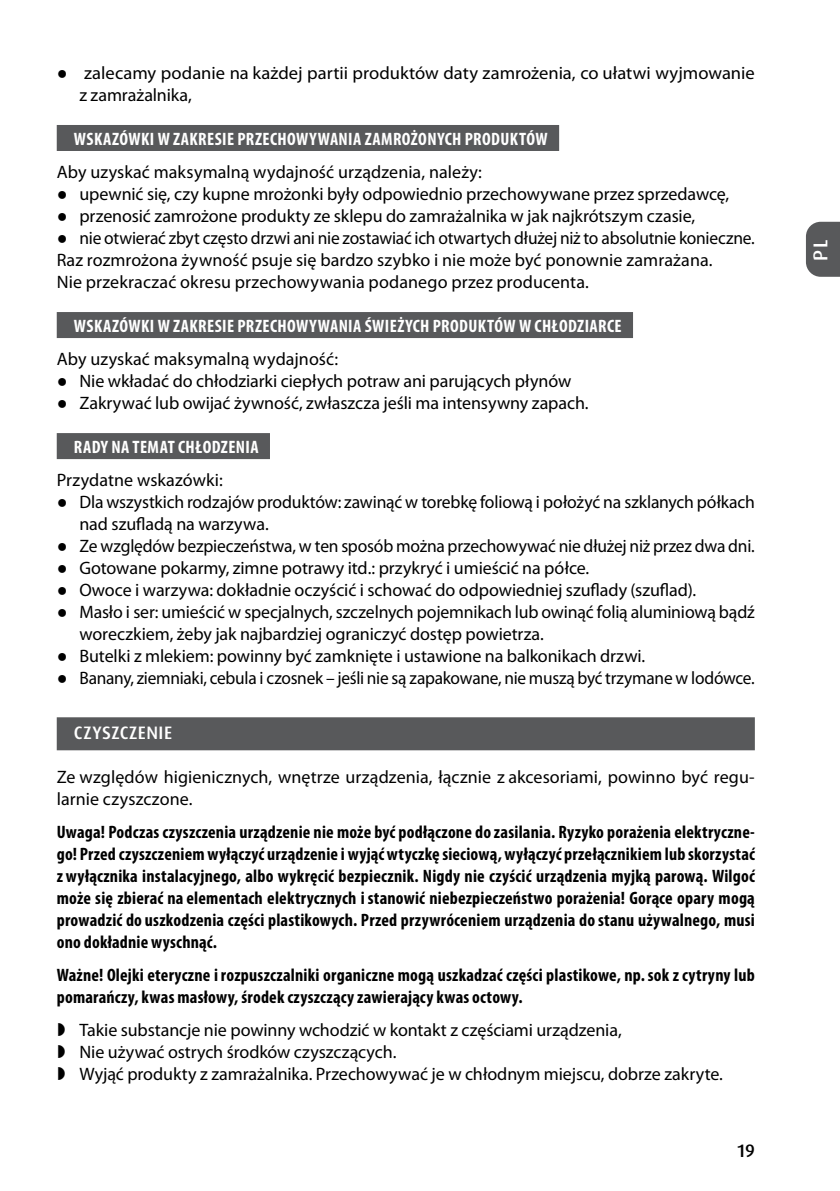
<style>
.page{position:relative;width:840px;height:1191px;background:#fff}
.page>*{position:absolute;margin:0;border:0;box-sizing:border-box;transform-origin:0 0}
.t1{font:500 20px "Dax Pro";color:#fff}
.t2{font:18px/22px "Myriad Pro";letter-spacing:-.005em;color:#000}
.t3{font:700 condensed 18px/22px "Myriad Pro";letter-spacing:.01em;color:#000;text-align:justify}
.t4{font:700 condensed 18px "Myriad Pro";letter-spacing:.02em;color:#fff}
.t5{font:18px "Myriad Pro";letter-spacing:-.005em;color:#000;scale:.96 1}
.t6{font:500 18px "Dax Pro";letter-spacing:.025em;color:#fff}
.t7{font:500 18px "Dax Pro";color:#000}
.s1{font-family:"Times New Roman"}
</style>
<div class="page">
<svg style="left:806px;top:222px;width:33px;height:55px;background:#606163"></svg>
<div style="left:57px;top:125px;width:502px;height:26px;background:#58595b"></div>
<div style="left:57px;top:312px;width:575px;height:26px;background:#58595b"></div>
<div style="left:57px;top:433px;width:213px;height:26px;background:#58595b"></div>
<div style="left:57px;top:717px;width:697px;height:33px;background:#58595b"></div>
<p class="t2" style="left:79px;top:62px;width:676px;text-indent:-23px"><span class="s1">●</span> zalecamy podanie na każdej partii produktów daty zamrożenia, co ułatwi wyjmowanie z zamrażalnika,</p>
<p class="t4" style="left:74px;top:129px;width:475px">WSKAZÓWKI W ZAKRESIE PRZECHOWYWANIA ZAMROŻONYCH PRODUKTÓW</p>
<p class="t2" style="left:57px;top:161px;width:426px">Aby uzyskać maksymalną wydajność urządzenia, należy:</p>
<p class="t2" style="left:57px;top:183px;width:673px"><span class="s1">●</span> upewnić się, czy kupne mrożonki były odpowiednio przechowywane przez sprzedawcę,</p>
<p class="t2" style="left:57px;top:205px;width:639px"><span class="s1">●</span> przenosić zamrożone produkty ze sklepu do zamrażalnika w jak najkrótszym czasie,</p>
<p class="t2" style="left:57px;top:227px;width:699px"><span class="s1">●</span> nie otwierać zbyt często drzwi ani nie zostawiać ich otwartych dłużej niż to absolutnie konieczne.<br>Raz rozmrożona żywność psuje się bardzo szybko i nie może być ponownie zamrażana.<br>Nie przekraczać okresu przechowywania podanego przez producenta.</p>
<p class="t4" style="left:74px;top:316px;width:549px">WSKAZÓWKI W ZAKRESIE PRZECHOWYWANIA ŚWIEŻYCH PRODUKTÓW W CHŁODZIARCE</p>
<p class="t2" style="left:57px;top:348px;width:283px">Aby uzyskać maksymalną wydajność:</p>
<p class="t2" style="left:57px;top:370px;width:516px"><span class="s1">●</span> Nie wkładać do chłodziarki ciepłych potraw ani parujących płynów</p>
<p class="t2" style="left:57px;top:392px;width:533px"><span class="s1">●</span> Zakrywać lub owijać żywność, zwłaszcza jeśli ma intensywny zapach.</p>
<p class="t4" style="left:74px;top:437px;width:186px">RADY NA TEMAT CHŁODZENIA</p>
<p class="t2" style="left:57px;top:469px;width:167px">Przydatne wskazówki:</p>
<p class="t2" style="left:79px;top:491px;width:676px;text-indent:-23px"><span class="s1">●</span> Dla wszystkich rodzajów produktów: zawinąć w torebkę foliową i położyć na szklanych półkach nad szufladą na warzywa.</p>
<p class="t2" style="left:57px;top:535px;width:699px"><span class="s1">●</span> Ze względów bezpieczeństwa, w ten sposób można przechowywać nie dłużej niż przez dwa dni.</p>
<p class="t2" style="left:57px;top:557px;width:533px"><span class="s1">●</span> Gotowane pokarmy, zimne potrawy itd.: przykryć i umieścić na półce.</p>
<p class="t2" style="left:57px;top:579px;width:640px"><span class="s1">●</span> Owoce i warzywa: dokładnie oczyścić i schować do odpowiedniej szuflady (szuflad).</p>
<p class="t2" style="left:79px;top:601px;width:676px;text-indent:-23px"><span class="s1">●</span> Masło i ser: umieścić w specjalnych, szczelnych pojemnikach lub owinąć folią aluminiową bądź woreczkiem, żeby jak najbardziej ograniczyć dostęp powietrza.</p>
<p class="t2" style="left:57px;top:645px;width:589px"><span class="s1">●</span> Butelki z mlekiem: powinny być zamknięte i ustawione na balkonikach drzwi.</p>
<p class="t5" style="left:57px;top:668px;width:728px"><span class="s1">●</span> Banany, ziemniaki, cebula i czosnek – jeśli nie są zapakowane, nie muszą być trzymane w lodówce.</p>
<p class="t6" style="left:74px;top:721px;width:100px">CZYSZCZENIE</p>
<p class="t2" style="left:57px;top:766px;width:699px">Ze względów higienicznych, wnętrze urządzenia, łącznie z akcesoriami, powinno być regu&shy;larnie czyszczone.</p>
<p class="t3" style="left:57px;top:821px;width:699px">Uwaga! Podczas czyszczenia urządzenie nie może być podłączone do zasilania. Ryzyko porażenia elektryczne&shy;go! Przed czyszczeniem wyłączyć urządzenie i wyjąć wtyczkę sieciową, wyłączyć przełącznikiem lub skorzystać z wyłącznika instalacyjnego, albo wykręcić bezpiecznik. Nigdy nie czyścić urządzenia myjką parową. Wilgoć może się zbierać na elementach elektrycznych istanowić niebezpieczeństwo porażenia! Gorące opary mogą prowadzić do uszkodzenia części plastikowych. Przed przywróceniem urządzenia do stanu używalnego, musi ono dokładnie wyschnąć.</p>
<p class="t3" style="left:57px;top:964px;width:699px">Ważne! Olejki eteryczne i rozpuszczalniki organiczne mogą uszkadzać części plastikowe, np.sok zcytryny lub pomarańczy, kwas masłowy, środek czyszczący zawierający kwas octowy.</p>
<p class="t2" style="left:79px;top:1019px;width:644px">Takie substancje nie powinny wchodzić w kontakt z częściami urządzenia,<br>Nie używać ostrych środków czyszczących.<br>Wyjąć produkty z zamrażalnika. Przechowywać je w chłodnym miejscu, dobrze zakryte.</p>
<p class="t7" style="left:737px;top:1139px;width:19px">19</p>
<p class="t1" style="left:807px;top:261px;width:23px;rotate:-90deg">PL</p>
</div>
